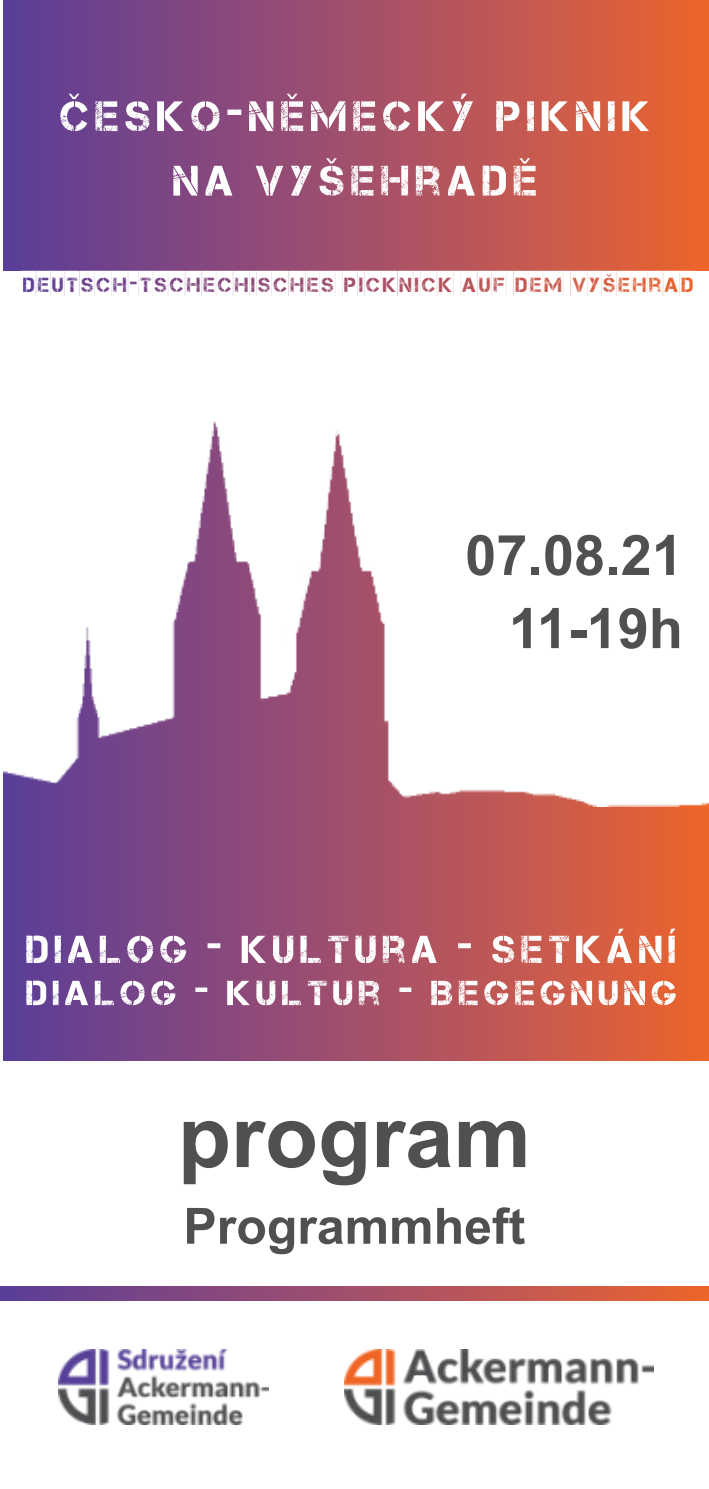
<style>
.page{position:relative;width:709px;height:1489px;background:#fff}
.page>*{position:absolute;margin:0;border:0;box-sizing:border-box;transform-origin:0 0}
.t1{font:700 87px "Arial";color:#4e5051}
.t2{font:700 56px/73px "Arial";color:#4e5051;text-align:right}
.t3{font:700 50px "Arial";color:#4e5051}
.t4{font:25.5px "Take Cover";color:#fff}
</style>
<div class="page">
<div style="left:4px;top:0;width:705px;height:1060px;background:linear-gradient(to right,#5a3d9d,#eb6432)"></div>
<svg style="left:0;top:1286px;width:709px;height:14px;background:#a25067"></svg>
<svg style="left:26px;top:928px;width:649px;height:35px"></svg>
<svg style="left:26px;top:980px;width:649px;height:25px"></svg>
<img style="left:3px;top:296px;width:706px;height:510px">
<svg style="left:60px;top:94px;width:589px;height:37px"></svg>
<svg style="left:173px;top:158px;width:363px;height:38px"></svg>
<img style="left:345px;top:1349px;width:308px;height:75px">
<img style="left:59px;top:1349px;width:210px;height:75px">
<div style="left:1px;top:271px;width:21px;height:33px;background:#fff"></div>
<div style="left:693px;top:271px;width:16px;height:26px;background:#fff"></div>
<p class="t4" style="left:21px;top:271px;width:674px">DEUTSCH-TSCHECHISCHES PICKNICK AUF DEM VYŠEHRAD</p>
<h2 class="t2" style="left:465px;top:524px;width:219px">07.08.21<br>11-19h</h2>
<h1 class="t1" style="left:178px;top:1103px;width:354px">program</h1>
<h3 class="t3" style="left:183px;top:1207px;width:343px">Programmheft</h3>
</div>
